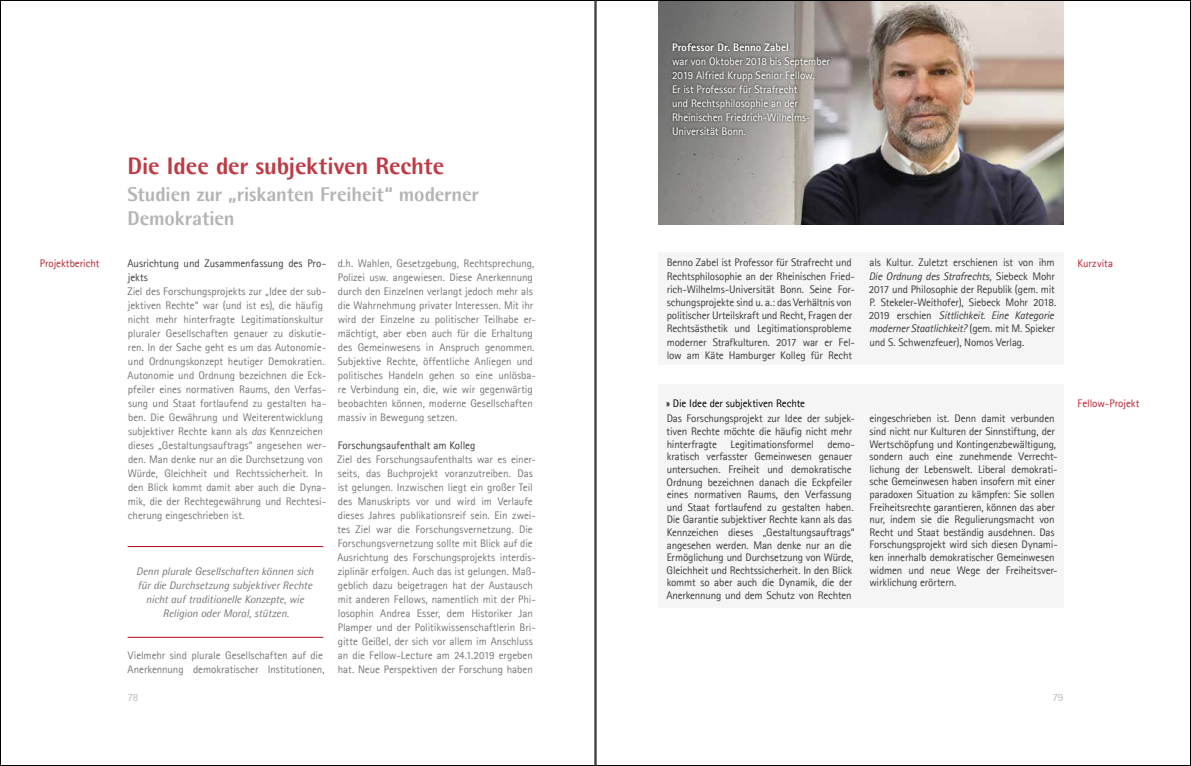
<style>
.page{position:relative;width:1191px;height:766px;background:#fff}
.page>*{position:absolute;margin:0;border:0;box-sizing:border-box;transform-origin:0 0}
.t1{font:800 24px "Agfa Rotis Semisans";letter-spacing:-.01em;color:#be3a45}
.t2{font:800 20px/24px "Agfa Rotis Semisans";letter-spacing:-.01em;color:#b4b4b4}
.t3{font:11px/14px "Agfa Rotis Sans Serif";letter-spacing:-.005em;color:#767675}
.t4{font:11px/12.6px "Agfa Rotis Sans Serif";letter-spacing:-.015em;color:#3c3c3b}
.t5{font:11px/14px "Agfa Rotis Sans Serif";letter-spacing:-.005em;color:#fff}
.t6{font:italic 11px/14px "Agfa Rotis Semisans";letter-spacing:-.01em;color:#767675;text-align:center}
.t7{font:11px "Agfa Rotis Sans Serif";letter-spacing:-.005em;color:#b6222e}
.t8{font:11px "Agfa Rotis Sans Serif";letter-spacing:-.01em;color:#000}
.t9{font:800 11px "Agfa Rotis Sans Serif";letter-spacing:.005em;color:#fff}
.t10{font:11px "Agfa Rotis Sans Serif";color:#bababa}
.s1{font-style:italic}
</style>
<div class="page">
<hr style="left:128px;top:546px;width:195px;height:1px;background:#ae0917">
<hr style="left:128px;top:637px;width:195px;height:1px;background:#ae0917">
<div style="left:658px;top:384px;width:405px;height:223px;background:#f5f5f5"></div>
<div style="left:658px;top:253px;width:405px;height:112px;background:#f5f5f5"></div>
<img style="left:658px;top:2px;width:405px;height:222px">
<div style="left:669px;top:40px;width:164px;height:98px;background:#000;opacity:.75"></div>
<h1 class="t1" style="left:128px;top:150px;width:318px">Die Idee der subjektiven Rechte</h1>
<h2 class="t2" style="left:128px;top:181px;width:353px">Studien zur „riskanten Freiheit“ moderner<br>Demokratien</h2>
<p class="t7" style="left:40px;top:256px;width:61px">Projektbericht</p>
<p class="t4" style="left:128px;top:256px;width:200px;line-height:14px">Ausrichtung und Zusammenfassung des Pro&shy;jekts</p>
<p class="t3" style="left:127px;top:284px;width:200px">Ziel des Forschungsprojekts zur „Idee der sub&shy;jektiven Rechte“ war (und ist es), die häufig nicht mehr hinterfragte Legitimationskultur pluraler Gesellschaften genauer zu diskutie&shy;ren. In der Sache geht es um das Autonomie&shy;und Ordnungskonzept heutiger Demokratien.<br>Autonomie und Ordnung bezeichnen die Eck&shy;pfeiler eines normativen Raums, den Verfas&shy;sung und Staat fortlaufend zu gestalten ha&shy;ben. Die Gewährung und Weiterentwicklung subjektiver Rechte kann als <span class="s1">das</span> Kennzeichen dieses „Gestaltungsauftrags“ angesehen wer&shy;den. Man denke nur an die Durchsetzung von Würde, Gleichheit und Rechtssicherheit. In den Blick kommt damit aber auch die Dyna&shy;mik, die der Rechtegewährung und Rechtesi&shy;cherung eingeschrieben ist.</p>
<p class="t6" style="left:136px;top:564px;width:179px">Denn plurale Gesellschaften können sich für die Durchsetzung subjektiver Rechte nicht auf traditionelle Konzepte, wie Religion oder Moral, stützen.</p>
<p class="t3" style="left:128px;top:648px;width:198px">Vielmehr sind plurale Gesellschaften auf die<br>Anerkennung demokratischer Institutionen,</p>
<p class="t3" style="left:337px;top:256px;width:200px">d.h. Wahlen, Gesetzgebung, Rechtsprechung, Polizei usw. angewiesen. Diese Anerkennung durch den Einzelnen verlangt jedoch mehr als die Wahrnehmung privater Interessen. Mit ihr wird der Einzelne zu politischer Teilhabe er&shy;mächtigt, aber eben auch für die Erhaltung des Gemeinwesens in Anspruch genommen.<br>Subjektive Rechte, öffentliche Anliegen und politisches Handeln gehen so eine unlösba&shy;re Verbindung ein, die, wie wir gegenwärtig beobachten können, moderne Gesellschaften massiv in Bewegung setzen.</p>
<p class="t4" style="left:338px;top:439px;width:139px">Forschungsaufenthalt am Kolleg</p>
<p class="t3" style="left:337px;top:452px;width:200px">Ziel des Forschungsaufenthalts war es einer&shy;seits, das Buchprojekt voranzutreiben. Das ist gelungen. Inzwischen liegt ein großer Teil des Manuskripts vor und wird im Verlaufe dieses Jahres publikationsreif sein. Ein zwei&shy;tes Ziel war die Forschungsvernetzung. Die Forschungsvernetzung sollte mit Blick auf die Ausrichtung des Forschungsprojekts interdis&shy;ziplinär erfolgen. Auch das ist gelungen. Maß&shy;geblich dazu beigetragen hat der Austausch mit anderen Fellows, namentlich mit der Phi&shy;losophin Andrea Esser, dem Historiker Jan Plamper und der Politikwissenschaftlerin Bri&shy;gitte Geißel, der sich vor allem im Anschluss an die Fellow-Lecture am 24.1.2019 ergeben hat. Neue Perspektiven der Forschung haben</p>
<p class="t9" style="left:672px;top:40px;width:118px">Professor Dr. Benno Zabel</p>
<p class="t5" style="left:672px;top:54px;width:159px">war von Oktober 2018 bis September<br>2019 Alfried Krupp Senior Fellow.<br>Er ist Professor für Strafrecht<br>und Rechtsphilosophie an der<br>Rheinischen Friedrich-Wilhelms-<br>Universität Bonn.</p>
<p class="t4" style="left:666px;top:256px;width:190px;line-height:13.2px">Benno Zabel ist Professor für Strafrecht und Rechtsphilosophie an der Rheinischen Fried&shy;rich-Wilhelms-Universität Bonn. Seine For&shy;schungsprojekte sind u. a.: das Verhältnis von politischer Urteilskraft und Recht, Fragen der Rechtsästhetik und Legitimationsprobleme moderner Strafkulturen. 2017 war er Fel&shy;low am Käte Hamburger Kolleg für Recht</p>
<p class="t4" style="left:868px;top:256px;width:189px;line-height:13.2px">als Kultur. Zuletzt erschienen ist von ihm <span class="s1">Die Ordnung des Strafrechts</span>, Siebeck Mohr 2017 und Philosophie der Republik (gem. mit P. Stekeler-Weithofer), Siebeck Mohr 2018.<br>2019 erschien <span class="s1">Sittlichkeit. Eine Kategorie moderner Staatlichkeit?</span> (gem. mit M. Spieker und S. Schwenzfeuer), Nomos Verlag.</p>
<p class="t7" style="left:1077px;top:256px;width:37px">Kurzvita</p>
<p class="t8" style="left:666px;top:396px;width:140px">» Die Idee der subjektiven Rechte</p>
<p class="t7" style="left:1077px;top:396px;width:63px">Fellow-Projekt</p>
<p class="t4" style="left:666px;top:412px;width:190px">Das Forschungsprojekt zur Idee der subjek&shy;tiven Rechte möchte die häufig nicht mehr hinterfragte Legitimationsformel demo&shy;kratisch verfasster Gemeinwesen genauer untersuchen. Freiheit und demokratische Ordnung bezeichnen danach die Eckpfeiler eines normativen Raums, den Verfassung und Staat fortlaufend zu gestalten haben.<br>Die Garantie subjektiver Rechte kann als das Kennzeichen dieses „Gestaltungsauftrags“ angesehen werden. Man denke nur an die Ermöglichung und Durchsetzung von Würde, Gleichheit und Rechtssicherheit. In den Blick kommt so aber auch die Dynamik, die der Anerkennung und dem Schutz von Rechten</p>
<p class="t4" style="left:869px;top:412px;width:190px">eingeschrieben ist. Denn damit verbunden sind nicht nur Kulturen der Sinnstiftung, der Wertschöpfung und Kontingenzbewältigung, sondern auch eine zunehmende Verrecht&shy;lichung der Lebenswelt. Liberal demokrati&shy;sche Gemeinwesen haben insofern mit einer paradoxen Situation zu kämpfen: Sie sollen Freiheitsrechte garantieren, können das aber nur, indem sie die Regulierungsmacht von Recht und Staat beständig ausdehnen. Das Forschungsprojekt wird sich diesen Dynami&shy;ken innerhalb demokratischer Gemeinwesen widmen und neue Wege der Freiheitsver&shy;wirklichung erörtern.</p>
<p class="t10" style="left:128px;top:690px;width:12px">78</p>
<p class="t10" style="left:1052px;top:690px;width:12px">79</p>
</div>
